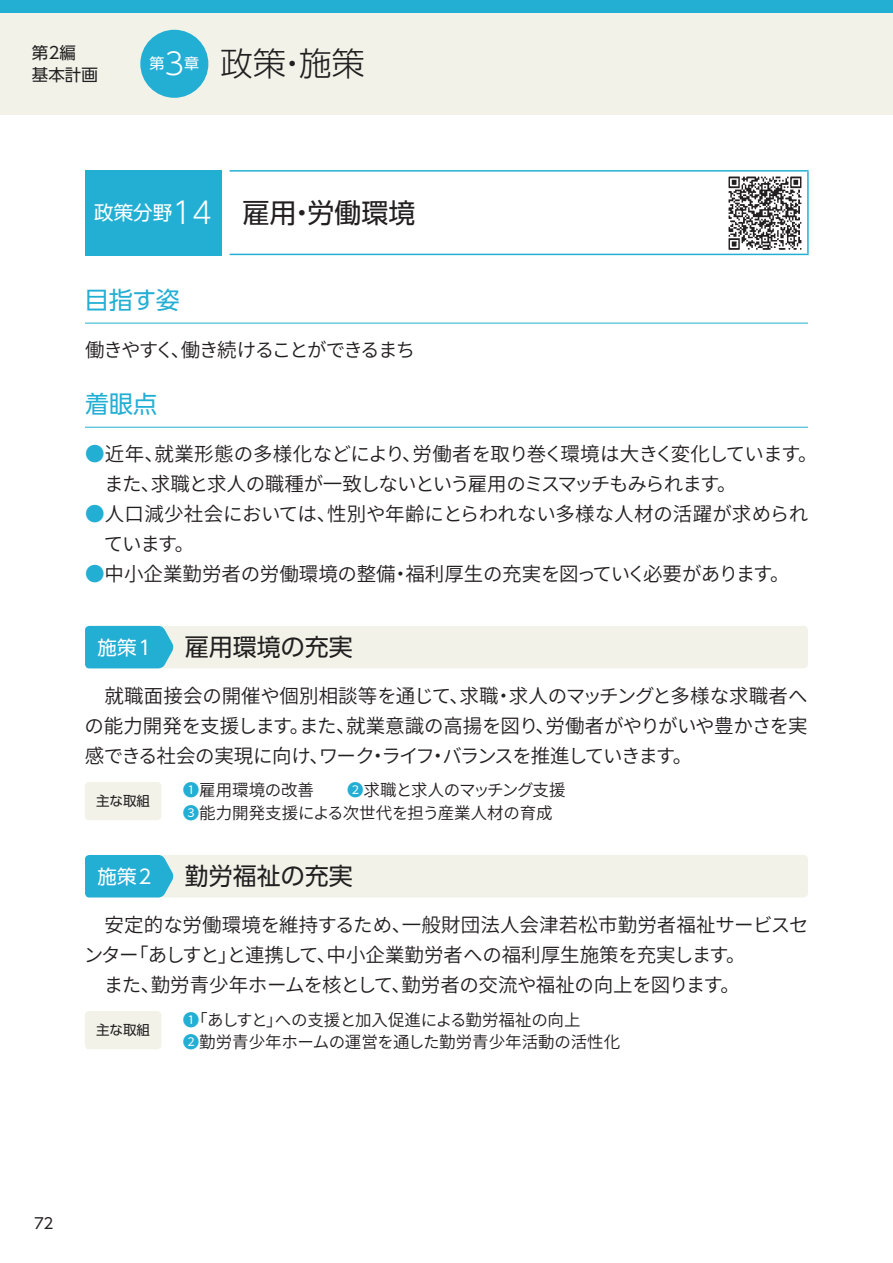
<style>
.page{position:relative;width:893px;height:1263px;background:#fff}
.page>*{position:absolute;margin:0;border:0;box-sizing:border-box;transform-origin:0 0}
.t1{font:300 33px "UD Shin Go Pro";color:#231f20}
.t2{font:27px "UD Shin Go Pro";color:#231f20}
.t3{font:24px "UD Shin Go Pro";color:#231f20}
.t4{font:24px "UD Shin Go Pro";letter-spacing:-.005em;color:#23afd4}
.t5{font:600 19.5px/30px "Noto Sans CJ Kjp";letter-spacing:-.02em;color:#231f20}
.t6{font:600 19.5px/30px "Noto Sans CJ Kjp";letter-spacing:-.04em;color:#231f20}
.t7{font:600 19.5px "Noto Sans CJ Kjp";letter-spacing:-.085em;color:#231f20}
.t8{font:19.5px "UD Shin Go Pro";color:#fff}
.t9{font:600 16.5px/22.5px "Noto Sans CJ Kjp";letter-spacing:-.01em;color:#231f20}
.t10{font:16.5px/22.5px "UD Shin Go Pro";color:#231f20}
.t11{font:15px "UD Shin Go Pro";color:#231f20}
.t12{font:13.5px "UD Shin Go Pro";letter-spacing:-.005em;color:#231f20}
.s1{font-size:30px;color:#fff}
.s2{font-weight:300;font-size:30px}
.s3{color:#23afd4}
</style>
<div class="page">
<img style="left:723px;top:176px;width:84px;height:78px">
<div style="left:0;top:0;width:893px;height:115px;background:#f2f2e9"></div>
<div style="left:0;top:0;width:893px;height:13px;background:#23afd4"></div>
<div style="left:140px;top:30px;width:68px;height:68px;background:#23afd4;border-radius:50%"></div>
<hr style="left:85px;top:323px;width:723px;height:1px;background:#23afd4">
<div style="left:85px;top:170px;width:136px;height:85px;background:#23afd4"></div>
<div style="left:85px;top:626px;width:723px;height:42px;background:#f2f2e9;border-radius:4px"></div>
<svg style="left:85px;top:626px;width:89px;height:42px;background:#30b3d5"></svg>
<div style="left:85px;top:782px;width:76px;height:38px;background:#f2f2e9;border-radius:4px"></div>
<div style="left:85px;top:855px;width:723px;height:42px;background:#f2f2e9;border-radius:4px"></div>
<svg style="left:85px;top:855px;width:89px;height:42px;background:#30b3d5"></svg>
<div style="left:85px;top:1011px;width:76px;height:38px;background:#f2f2e9;border-radius:4px"></div>
<hr style="left:230px;top:170px;width:579px;height:2px;background:#23afd4">
<hr style="left:807px;top:172px;width:2px;height:82px;background:#23afd4">
<hr style="left:230px;top:254px;width:579px;height:1px;background:#23afd4">
<hr style="left:85px;top:427px;width:723px;height:1px;background:#23afd4">
<p class="t10" style="left:32px;top:41px;width:67px">第２編<br>基本計画</p>
<h1 class="t1" style="left:149px;top:37px;width:217px"><sup>第</sup><span class="s1">3</span><sup>章</sup> 政策・施策</h1>
<p class="t8" style="left:94px;top:197px;width:119px">政策分野<span class="s2">14</span></p>
<p class="t4" style="left:85px;top:281px;width:97px">目指す姿</p>
<h2 class="t2" style="left:242px;top:191px;width:174px">雇用・労働環境</h2>
<p class="t7" style="left:85px;top:339px;width:332px">働きやすく、働き続けることができるまち</p>
<p class="t4" style="left:85px;top:385px;width:73px">着眼点</p>
<p class="t6" style="left:104px;top:439px;width:715px;text-indent:-19px"><span class="s3">●</span>近年、就業形態の多様化などにより、労働者を取り巻く環境は大きく変化しています。また、求職と求人の職種が一致しないという雇用のミスマッチもみられます。</p>
<p class="t5" style="left:104px;top:499px;width:706px;text-indent:-19px"><span class="s3">●</span>人口減少社会においては、性別や年齢にとらわれない多様な人材の活躍が求められています。</p>
<p class="t5" style="left:85px;top:559px;width:706px"><span class="s3">●</span>中小企業勤労者の労働環境の整備・福利厚生の充実を図っていく必要があります。</p>
<p class="t8" style="left:98px;top:631px;width:55px">施策1</p>
<p class="t3" style="left:185px;top:628px;width:170px">雇用環境の充実</p>
<p class="t5" style="left:85px;top:681px;width:725px;text-align:justify">　就職面接会の開催や個別相談等を通じて、求職・求人のマッチングと多様な求職者への能力開発を支援します。また、就業意識の高揚を図り、労働者がやりがいや豊かさを実感できる社会の実現に向け、ワーク・ライフ・バランスを推進していきます。</p>
<p class="t12" style="left:96px;top:790px;width:55px">主な取組</p>
<p class="t9" style="left:183px;top:779px;width:384px"><span class="s3">❶</span>雇用環境の改善　　<span class="s3">❷</span>求職と求人のマッチング支援<br><span class="s3">❸</span>能力開発支援による次世代を担う産業人材の育成</p>
<p class="t8" style="left:98px;top:860px;width:55px">施策2</p>
<p class="t3" style="left:185px;top:857px;width:170px">勤労福祉の充実</p>
<p class="t5" style="left:84px;top:910px;width:726px">　安定的な労働環境を維持するため、一般財団法人会津若松市勤労者福祉サービスセンター「あしすと」と連携して、中小企業勤労者への福利厚生施策を充実します。<br>　また、勤労青少年ホームを核として、勤労者の交流や福祉の向上を図ります。</p>
<p class="t12" style="left:96px;top:1019px;width:55px">主な取組</p>
<p class="t9" style="left:183px;top:1008px;width:439px"><span class="s3">❶</span>「あしすと」への支援と加入促進による勤労福祉の向上<br><span class="s3">❷</span>勤労青少年ホームの運営を通した勤労青少年活動の活性化</p>
<p class="t11" style="left:34px;top:1211px;width:21px">72</p>
</div>
